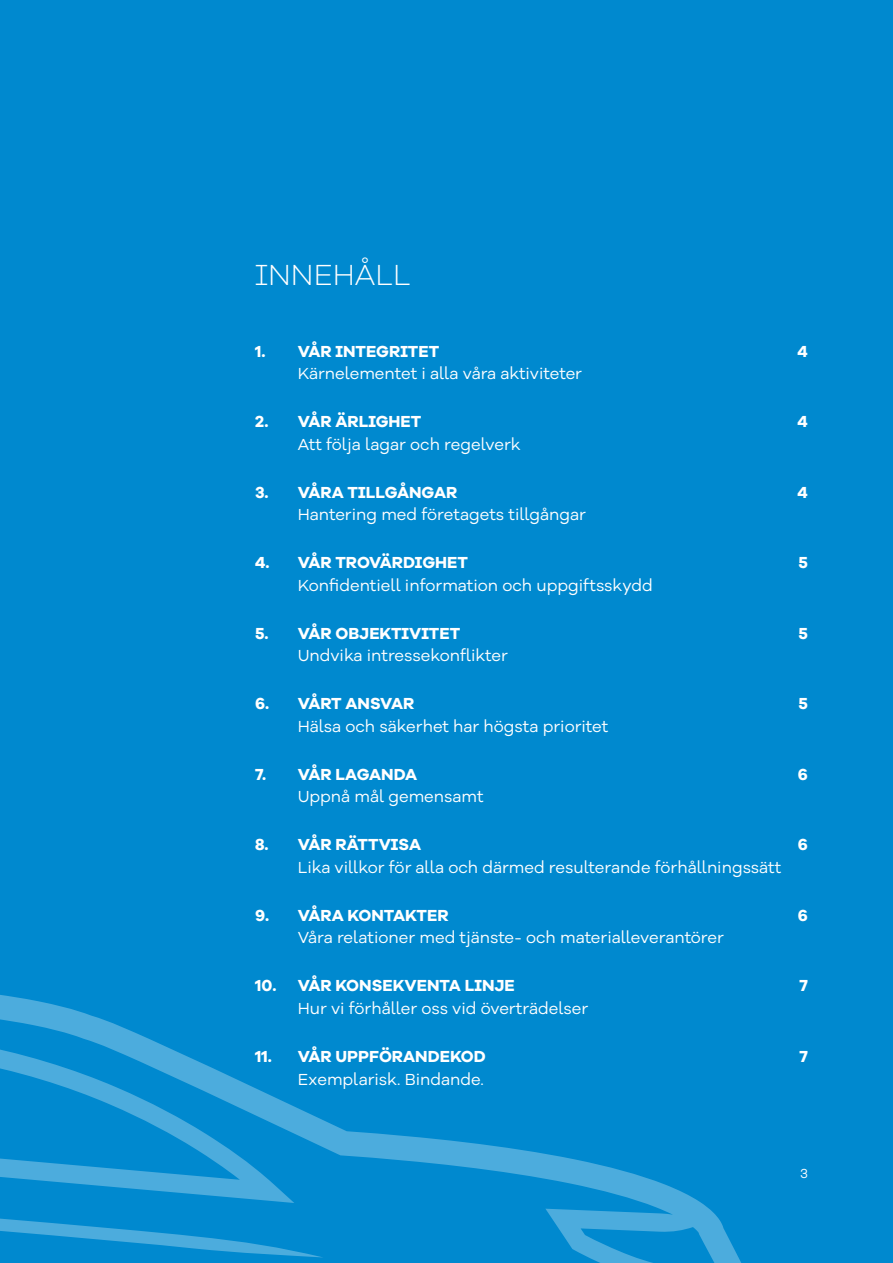
<style>
.page{position:relative;width:893px;height:1263px;background:#0089cf}
.page>*{position:absolute;margin:0;border:0;box-sizing:border-box;transform-origin:0 0}
.t1{font:300 30px "Galano Grotesque Alt";color:#fff}
.t2{font:16.5px "Galano Grotesque Alt";color:#fff}
.t3{font:700 16.5px "Galano Grotesque Alt";color:#fff}
.t4{font:13.5px "Galano Grotesque Alt";color:#fff}
</style>
<div class="page">
<svg style="left:0;top:995px;width:741px;height:268px"></svg>
<svg style="left:0;top:1030px;width:294px;height:143px"></svg>
<svg style="left:0;top:1173px;width:324px;height:84px"></svg>
<h1 class="t1" style="left:255px;top:256px;width:157px">INNEHÅLL</h1>
<p class="t3" style="left:255px;top:340px;width:186px">1. VÅR INTEGRITET</p>
<p class="t3" style="left:798px;top:340px;width:12px">4</p>
<p class="t2" style="left:298px;top:363px;width:286px">Kärnelementet i alla våra aktiviteter</p>
<p class="t3" style="left:255px;top:411px;width:168px">2. VÅR ÄRLIGHET</p>
<p class="t3" style="left:798px;top:411px;width:12px">4</p>
<p class="t2" style="left:298px;top:433px;width:225px">Att följa lagar och regelverk</p>
<p class="t3" style="left:255px;top:481px;width:204px">3. VÅRA TILLGÅNGAR</p>
<p class="t3" style="left:798px;top:481px;width:12px">4</p>
<p class="t2" style="left:298px;top:504px;width:290px">Hantering med företagets tillgångar</p>
<p class="t3" style="left:255px;top:552px;width:214px">4. VÅR TROVÄRDIGHET</p>
<p class="t3" style="left:798px;top:552px;width:11px">5</p>
<p class="t2" style="left:298px;top:574px;width:357px">Konfidentiell information och uppgiftsskydd</p>
<p class="t3" style="left:255px;top:622px;width:207px">5. VÅR OBJEKTIVITET</p>
<p class="t3" style="left:798px;top:622px;width:11px">5</p>
<p class="t2" style="left:298px;top:645px;width:212px">Undvika intressekonflikter</p>
<p class="t3" style="left:255px;top:693px;width:161px">6. VÅRT ANSVAR</p>
<p class="t3" style="left:798px;top:693px;width:11px">5</p>
<p class="t2" style="left:298px;top:716px;width:312px">Hälsa och säkerhet har högsta prioritet</p>
<p class="t3" style="left:255px;top:763px;width:164px">7. VÅR LAGANDA</p>
<p class="t3" style="left:798px;top:763px;width:12px">6</p>
<p class="t2" style="left:298px;top:786px;width:187px">Uppnå mål gemensamt</p>
<p class="t3" style="left:255px;top:834px;width:167px">8. VÅR RÄTTVISA</p>
<p class="t3" style="left:798px;top:834px;width:12px">6</p>
<p class="t2" style="left:298px;top:857px;width:485px">Lika villkor för alla och därmed resulterande förhållningssätt</p>
<p class="t3" style="left:255px;top:905px;width:195px">9. VÅRA KONTAKTER</p>
<p class="t3" style="left:798px;top:905px;width:12px">6</p>
<p class="t2" style="left:298px;top:927px;width:428px">Våra relationer med tjänste- och materialleverantörer</p>
<p class="t3" style="left:255px;top:975px;width:261px">10. VÅR KONSEKVENTA LINJE</p>
<p class="t3" style="left:799px;top:975px;width:10px">7</p>
<p class="t2" style="left:298px;top:998px;width:292px">Hur vi förhåller oss vid överträdelser</p>
<p class="t3" style="left:255px;top:1046px;width:232px">11. VÅR UPPFÖRANDEKOD</p>
<p class="t3" style="left:799px;top:1046px;width:10px">7</p>
<p class="t2" style="left:298px;top:1068px;width:188px">Exemplarisk. Bindande.</p>
<p class="t4" style="left:800px;top:1164px;width:9px">3</p>
</div>
